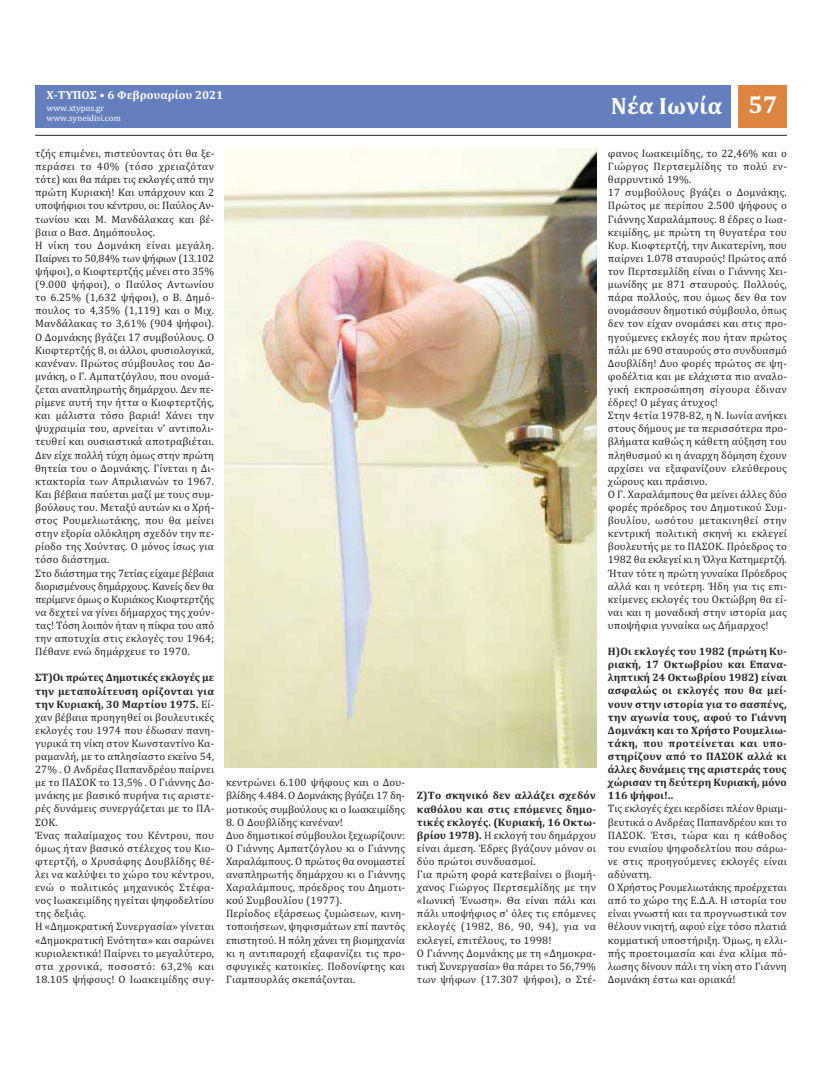
<style>
.page{position:relative;width:822px;height:1077px;background:#fff}
.page>*{position:absolute;margin:0;border:0;box-sizing:border-box;transform-origin:0 0}
.t1{font:700 23.8px "Cambria";color:#fff}
.t2{font:700 11.9px "Cambria";color:#fff}
.t3{font:10.9px/13.1px "Cambria";letter-spacing:.015em;color:#232424}
.t4{font:700 10.9px/13.1px "Cambria";color:#232424;text-align:justify}
.t5{font:8.9px/10.7px "Cambria";color:#fff}
.s1{font-weight:700}
.s2{font-size:24.8px}
</style>
<div class="page">
<div style="left:739px;top:85px;width:48px;height:43px;background:#db8541"></div>
<div style="left:35px;top:85px;width:696px;height:43px;background:#647fbd"></div>
<hr style="left:35px;top:135px;width:752px;height:1px;background:#232424">
<img style="left:224px;top:148px;width:372px;height:620px">
<p class="t2" style="left:46px;top:90px;width:178px">Χ‑ΤΥΠΟΣ • 6 Φεβρουαρίου 2021</p>
<p class="t5" style="left:46px;top:103px;width:76px">www.xtypos.gr www.syneidisi.com</p>
<p class="t3" style="left:35px;top:148px;width:181px">τζής επιμένει, πιστεύοντας ότι θα ξε‐ περάσει το 40% (τόσο χρειαζόταν τότε) και θα πάρει τις εκλογές από την πρώτη Κυριακή! Και υπάρχουν και 2 υποψήφιοι του κέντρου, οι: Παύλος Αν‐ τωνίου και Μ. Μανδάλακας και βέ‐ βαια ο Βασ. Δημόπουλος.<br>Η νίκη του Δομνάκη είναι μεγάλη.<br>Παίρνει το 50,84% των ψήφων (13.102 ψήφοι), ο Κιοφτερτζής μένει στο 35% (9.000 ψήφοι), ο Παύλος Αντωνίου το 6.25% (1,632 ψήφοι), ο Β. Δημό‐ πουλος το 4,35% (1,119) και ο Μιχ.<br>Μανδάλακας το 3,61% (904 ψήφοι).<br>Ο Δομνάκης βγάζει 17 συμβούλους. Ο Κιοφτερτζής 8, οι άλλοι, φυσιολογικά, κανέναν. Πρώτος σύμβουλος του Δο‐ μνάκη, ο Γ. Αμπατζόγλου, που ονομά‐ ζεται αναπληρωτής δημάρχου. Δεν πε‐ ρίμενε αυτή την ήττα ο Κιοφτερτζής, και μάλιστα τόσο βαριά! Χάνει την ψυχραιμία του, αρνείται ν’ αντιπολι‐ τευθεί και ουσιαστικά αποτραβιέται.<br>Δεν είχε πολλή τύχη όμως στην πρώτη θητεία του ο Δομνάκης. Γίνεται η Δι‐ κτακτορία των Απριλιανών το 1967.<br>Και βέβαια παύεται μαζί με τους συμ‐ βούλους του. Μεταξύ αυτών κι ο Χρή‐ στος Ρουμελιωτάκης, που θα μείνει στην εξορία ολόκληρη σχεδόν την πε‐ ρίοδο της Χούντας. Ο μόνος ίσως για τόσο διάστημα.<br>Στο διάστημα της 7ετίας είχαμε βέβαια διορισμένους δημάρχους. Κανείς δεν θα περίμενε όμως ο Κυριάκος Κιοφτερτζής να δεχτεί να γίνει δήμαρχος της χούν‐ τας! Τόση λοιπόν ήταν η πίκρα του από την αποτυχία στις εκλογές του 1964; Πέθανε ενώ δημάρχευε το 1970.</p>
<p class="t3" style="left:35px;top:672px;width:181px"><span class="s1">ΣΤ)Οι πρώτες Δημοτικές εκλογές με την μεταπολίτευση ορίζονται για την Κυριακή, 30 Μαρτίου 1975.</span> Εί‐ χαν βέβαια προηγηθεί οι βουλευτικές εκλογές του 1974 που έδωσαν πανη‐ γυρικά τη νίκη στον Κωνσταντίνο Κα‐ ραμανλή, με το απλησίαστο εκείνο 54,<br>27% . Ο Ανδρέας Παπανδρέου παίρνει με το ΠΑΣΟΚ το 13,5% . Ο Γιάννης Δο‐ μνάκης με βασικό πυρήνα τις αριστε‐ ρές δυνάμεις συνεργάζεται με το ΠΑ‐<br>ΣΟΚ.<br>Ένας παλαίμαχος του Κέντρου, που όμως ήταν βασικό στέλεχος του Κιο‐ φτερτζή, ο Χρυσάφης Δουβλίδης θέ‐ λει να καλύψει το χώρο του κέντρου, ενώ ο πολιτικός μηχανικός Στέφα‐ νος Ιωακειμίδης ηγείται ψηφοδελτίου της δεξιάς.<br>Η «Δημοκρατική Συνεργασία» γίνεται «Δημοκρατική Ενότητα» και σαρώνει κυριολεκτικά! Παίρνει το μεγαλύτερο, στα χρονικά, ποσοστό: 63,2% και<br>18.105 ψήφους! Ο Ιωακειμίδης συγ‐</p>
<p class="t3" style="left:226px;top:777px;width:181px;text-align:justify">κεντρώνει 6.100 ψήφους και ο Δου‐ βλίδης 4.484. Ο Δομνάκης βγάζει 17 δη‐ μοτικούς συμβούλους κι ο Ιωακειμίδης</p>
<p class="t3" style="left:226px;top:816px;width:181px">8. Ο Δουβλίδης κανέναν!<br>Δυο δημοτικοί σύμβουλοι ξεχωρίζουν:<br>Ο Γιάννης Αμπατζόγλου κι ο Γιάννης Χαραλάμπους. Ο πρώτος θα ονομαστεί αναπληρωτής δημάρχου κι ο Γιάννης Χαραλάμπους, πρόεδρος του Δημοτι‐ κού Συμβουλίου (1977).<br>Περίοδος εξάρσεως ζυμώσεων, κινη‐ τοποιήσεων, ψηφισμάτων επί παντός επιστητού. Η πόλη χάνει τη βιομηχανία κι η αντιπαροχή εξαφανίζει τις προ‐ σφυγικές κατοικίες. Ποδονίφτης και Γιαμπουρλάς σκεπάζονται.</p>
<h1 class="t1" style="left:611px;top:97px;width:168px">Νέα Ιωνία <span class="s2">57</span></h1>
<p class="t3" style="left:417px;top:790px;width:181px"><span class="s1">Ζ)Το σκηνικό δεν αλλάζει σχεδόν καθόλου και στις επόμενες δημο‑ τικές εκλογές. (Κυριακή, 16 Οκτω‑ βρίου 1978).</span> Η εκλογή του δημάρχου είναι άμεση. Έδρες βγάζουν μόνον οι δύο πρώτοι συνδυασμοί.<br>Για πρώτη φορά κατεβαίνει ο βιομή‐ χανος Γιώργος Περτσεμλίδης με την «Ιωνική Ένωση». Θα είναι πάλι και πάλι υποψήφιος σ’ όλες τις επόμενες εκλογές (1982, 86, 90, 94), για να εκλεγεί, επιτέλους, το 1998!<br>Ο Γιάννης Δομνάκης με τη «Δημοκρα‐ τική Συνεργασία» θα πάρει το 56,79% των ψήφων (17.307 ψήφοι), ο Στέ‐</p>
<p class="t3" style="left:608px;top:148px;width:181px">φανος Ιωακειμίδης, το 22,46% και ο Γιώργος Περτσεμλίδης το πολύ εν‐ θαρρυντικό 19%.<br>17 συμβούλους βγάζει ο Δομνάκης.<br>Πρώτος με περίπου 2.500 ψήφους ο Γιάννης Χαραλάμπους. 8 έδρες ο Ιωα‐ κειμίδης, με πρώτη τη θυγατέρα του Κυρ. Κιοφτερτζή, την Αικατερίνη, που παίρνει 1.078 σταυρούς! Πρώτος από τον Περτσεμλίδη είναι ο Γιάννης Χει‐ μωνίδης με 871 σταυρούς. Πολλούς, πάρα πολλούς, που όμως δεν θα τον ονομάσουν δημοτικό σύμβουλο, όπως δεν τον είχαν ονομάσει και στις προ‐ ηγούμενες εκλογές που ήταν πρώτος πάλι με 690 σταυρούς στο συνδυασμό Δουβλίδη! Δυο φορές πρώτος σε ψη‐ φοδέλτια και με ελάχιστα πιο αναλο‐ γική εκπροσώπηση σίγουρα έδιναν έδρες! Ο μέγας άτυχος!<br>Στην 4ετία 1978‐82, η Ν. Ιωνία ανήκει στους δήμους με τα περισσότερα προ‐ βλήματα καθώς η κάθετη αύξηση του πληθυσμού κι η άναρχη δόμηση έχουν αρχίσει να εξαφανίζουν ελεύθερους χώρους και πράσινο.<br>Ο Γ. Χαραλάμπους θα μείνει άλλες δύο φορές πρόεδρος του Δημοτικού Συμ‐ βουλίου, ωσότου μετακινηθεί στην κεντρική πολιτική σκηνή κι εκλεγεί βουλευτής με το ΠΑΣΟΚ. Πρόεδρος το 1982 θα εκλεγεί κι η Όλγα Κατημερτζή.<br>Ήταν τότε η πρώτη γυναίκα Πρόεδρος αλλά και η νεότερη. Ήδη για τις επι‐ κείμενες εκλογές του Οκτώβρη θα εί‐ ναι και η μοναδική στην ιστορία μας υποψήφια γυναίκα ως Δήμαρχος!</p>
<p class="t4" style="left:608px;top:646px;width:181px">Η)Οι εκλογές του 1982 (πρώτη Κυ‑ ριακή, 17 Οκτωβρίου και Επανα‑ ληπτική 24 Οκτωβρίου 1982) είναι ασφαλώς οι εκλογές που θα μεί‑ νουν στην ιστορία για το σασπένς, την αγωνία τους, αφού το Γιάννη Δομνάκη και το Χρήστο Ρουμελιω‑ τάκη, που προτείνεται και υπο‑ στηρίζουν από το ΠΑΣΟΚ αλλά κι άλλες δυνάμεις της αριστεράς τους χώρισαν τη δεύτερη Κυριακή, μόνο 116 ψήφοι!..</p>
<p class="t3" style="left:608px;top:803px;width:181px">Τις εκλογές έχει κερδίσει πλέον θριαμ‐ βευτικά ο Ανδρέας Παπανδρέου και το<br>ΠΑΣΟΚ. Έτσι, τώρα και η κάθοδος του ενιαίου ψηφοδελτίου που σάρω‐ νε στις προηγούμενες εκλογές είναι αδύνατη.<br>Ο Χρήστος Ρουμελιωτάκης προέρχεται από το χώρο της Ε.Δ.Α. Η ιστορία του είναι γνωστή και τα προγνωστικά τον θέλουν νικητή, αφού είχε τόσο πλατιά κομματική υποστήριξη. Όμως, η ελλι‐ πής προετοιμασία και ένα κλίμα πό‐ λωσης δίνουν πάλι τη νίκη στο Γιάννη<br>Δομνάκη έστω και οριακά!</p>
</div>
